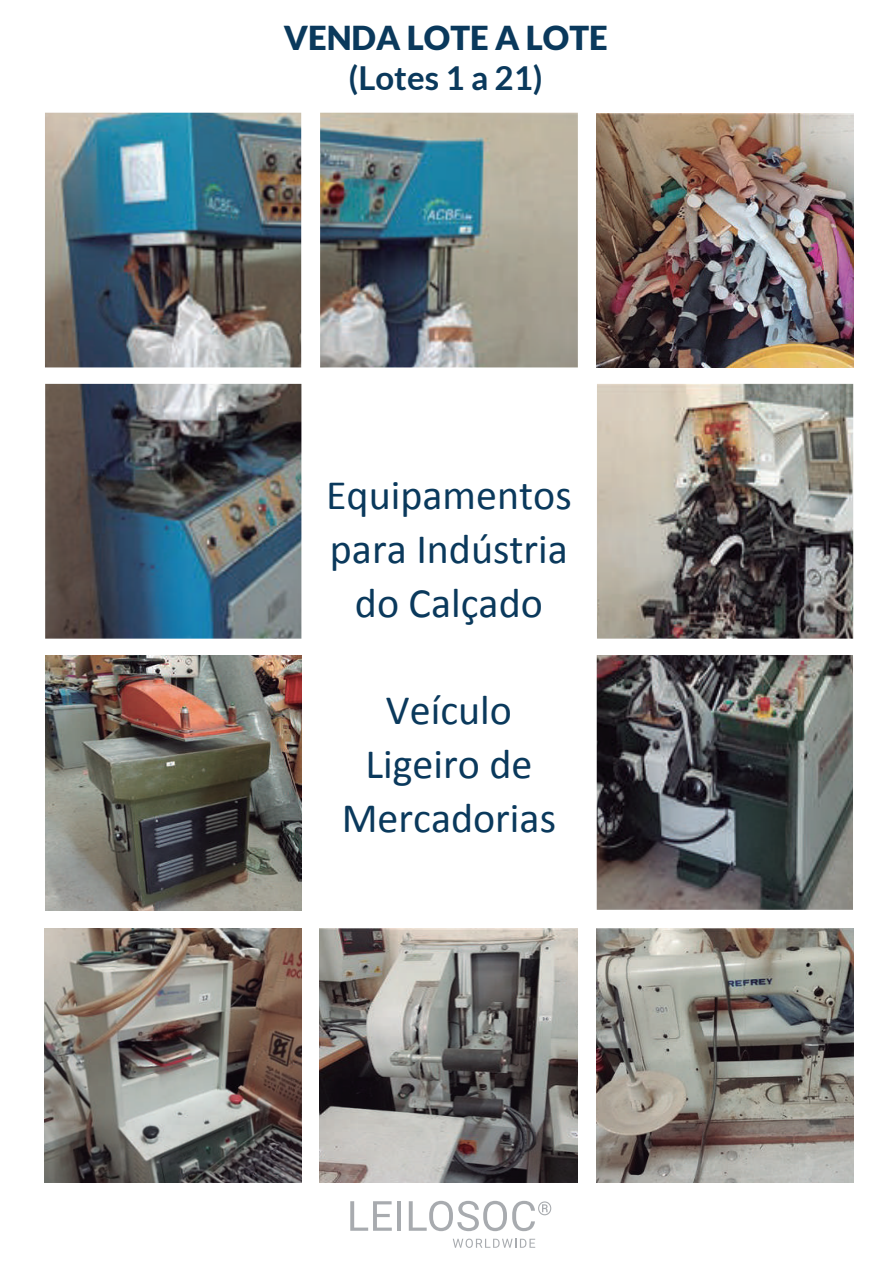
<style>
.page{position:relative;width:893px;height:1263px;background:#fff}
.page>*{position:absolute;margin:0;border:0;box-sizing:border-box;transform-origin:0 0}
.t1{font:42px/54px "Calibri";color:#0a395c;text-align:center}
.t2{font:900 33px "Lato";color:#0a395c}
.t3{font:700 33px "Lato";color:#0a395c}
</style>
<div class="page">
<img style="left:45px;top:928px;width:256px;height:255px">
<img style="left:320px;top:928px;width:258px;height:255px">
<img style="left:597px;top:928px;width:256px;height:254px">
<img style="left:597px;top:384px;width:256px;height:526px">
<img style="left:45px;top:656px;width:256px;height:254px">
<img style="left:45px;top:113px;width:533px;height:526px">
<img style="left:597px;top:113px;width:256px;height:254px">
<svg style="left:350px;top:1201px;width:42px;height:30px"></svg>
<hr style="left:397px;top:1201px;width:4px;height:30px;background:#a8abaf">
<svg style="left:409px;top:1201px;width:142px;height:30px"></svg>
<svg style="left:453px;top:1238px;width:82px;height:10px"></svg>
<p class="t2" style="left:284px;top:19px;width:326px">VENDA LOTE A LOTE</p>
<p class="t3" style="left:349px;top:59px;width:196px">(Lotes 1 a 21)</p>
<p class="t1" style="left:326px;top:466px;width:247px">Equipamentos para Indústria do Calçado</p>
<p class="t1" style="left:342px;top:681px;width:216px">Veículo<br>Ligeiro de<br>Mercadorias</p>
</div>
